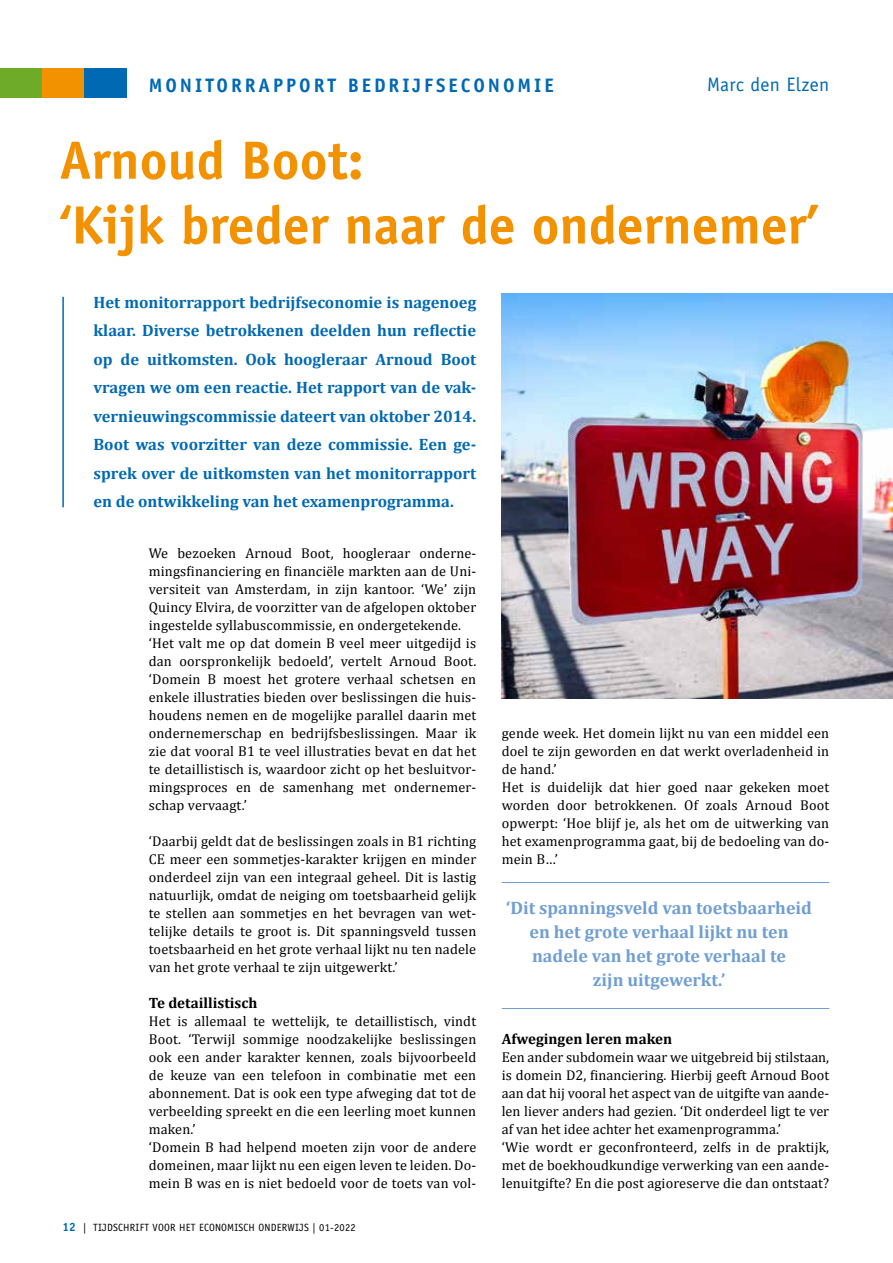
<style>
.page{position:relative;width:893px;height:1263px;background:#fff}
.page>*{position:absolute;margin:0;border:0;box-sizing:border-box;transform-origin:0 0}
.t1{font:700 54px/64.8px "Officina Sans";color:#f39200}
.t2{font:700 19.5px "Officina Sans";letter-spacing:.15em;color:#0069b4}
.t3{font:19.5px "Officina Sans";letter-spacing:.02em;color:#0069b4}
.t4{font:700 18px/24px "Cambria";color:#6f9ed4;text-align:center}
.t5{font:700 16.5px/28.5px "Cambria";color:#0069b4;text-align:justify}
.t6{font:700 15px "Cambria";color:#000}
.t7{font:14.25px/18px "Cambria";letter-spacing:.01em;color:#000}
.t8{font:10.5px "Officina Sans";letter-spacing:.02em;color:#000}
.s1{font-family:"Officina Serif";font-weight:700;font-size:12px;color:#0069b4}
</style>
<div class="page">
<div style="left:0;top:68px;width:43px;height:30px;background:#6eab28"></div>
<div style="left:43px;top:68px;width:42px;height:30px;background:#f39200"></div>
<div style="left:85px;top:68px;width:42px;height:30px;background:#0069b4"></div>
<hr style="left:62px;top:297px;width:2px;height:210px;background:#0069b4">
<hr style="left:502px;top:882px;width:327px;height:1px;background:#6f9ed4">
<hr style="left:502px;top:1008px;width:327px;height:1px;background:#6f9ed4">
<img style="left:502px;top:294px;width:391px;height:404px">
<h2 class="t2" style="left:149px;top:73px;width:406px">MONITORRAPPORT BEDRIJFSECONOMIE</h2>
<h2 class="t3" style="left:707px;top:73px;width:124px">Marc den Elzen</h2>
<h1 class="t1" style="left:60px;top:127px;width:761px">Arnoud Boot:<br>‘Kijk breder naar de ondernemer’</h1>
<p class="t5" style="left:94px;top:287px;width:384px">Het monitorrapport bedrijfseconomie is nagenoeg klaar. Diverse betrokkenen deelden hun reflectie op de uitkomsten. Ook hoogleraar Arnoud Boot vragen we om een reactie. Het rapport van de vak&shy;vernieuwingscommissie dateert van oktober 2014.<br>Boot was voorzitter van deze commissie. Een ge&shy;sprek over de uitkomsten van het monitorrapport en de ontwikkeling van het examenprogramma.</p>
<p class="t7" style="left:149px;top:544px;width:329px">We bezoeken Arnoud Boot, hoogleraar onderne&shy;mingsfinanciering en financiële markten aan de Uni&shy;versiteit van Amsterdam, in zijn kantoor. ‘We’ zijn Quincy Elvira, de voorzitter van de afgelopen oktober ingestelde syllabuscommissie, en ondergetekende. ‘Het valt me op dat domein B veel meer uitgedijd is dan oorspronkelijk bedoeld’, vertelt Arnoud Boot. ‘Domein B moest het grotere verhaal schetsen en enkele illustraties bieden over beslissingen die huis&shy;houdens nemen en de mogelijke parallel daarin met ondernemerschap en bedrijfsbeslissingen. Maar ik zie dat vooral B1 te veel illustraties bevat en dat het te detaillistisch is, waardoor zicht op het besluitvor&shy;mingsproces en de samenhang met ondernemer&shy;schap vervaagt.’</p>
<p class="t7" style="left:149px;top:832px;width:329px;text-align:justify">‘Daarbij geldt dat de beslissingen zoals in B1 richting CE meer een sommetjes-karakter krijgen en minder onderdeel zijn van een integraal geheel. Dit is lastig natuurlijk, omdat de neiging om toetsbaarheid gelijk te stellen aan sommetjes en het bevragen van wet&shy;telijke details te groot is. Dit spanningsveld tussen toetsbaarheid en het grote verhaal lijkt nu ten nadele van het grote verhaal te zijn uitgewerkt.’</p>
<p class="t6" style="left:149px;top:992px;width:110px">Te detaillistisch</p>
<p class="t7" style="left:149px;top:1012px;width:329px">Het is allemaal te wettelijk, te detaillistisch, vindt Boot. ‘Terwijl sommige noodzakelijke beslissingen ook een ander karakter kennen, zoals bijvoorbeeld de keuze van een telefoon in combinatie met een abonnement. Dat is ook een type afweging dat tot de verbeelding spreekt en die een leerling moet kunnen maken.’<br>‘Domein B had helpend moeten zijn voor de andere domeinen, maar lijkt nu een eigen leven te leiden. Do&shy;mein B was en is niet bedoeld voor de toets van vol-</p>
<p class="t8" style="left:62px;top:1221px;width:295px"><span class="s1">12</span> | TIJDSCHRIFT VOOR HET ECONOMISCH ONDERWIJS | 01-2022</p>
<p class="t7" style="left:502px;top:724px;width:329px">gende week. Het domein lijkt nu van een middel een doel te zijn geworden en dat werkt overladenheid in de hand.’<br>Het is duidelijk dat hier goed naar gekeken moet worden door betrokkenen. Of zoals Arnoud Boot opwerpt: ‘Hoe blijf je, als het om de uitwerking van het examenprogramma gaat, bij de bedoeling van do&shy;mein B…’</p>
<p class="t4" style="left:506px;top:895px;width:307px">‘Dit spanningsveld van toetsbaarheid en het grote verhaal lijkt nu ten nadele van het grote verhaal te<br>zijn uitgewerkt.’</p>
<p class="t6" style="left:502px;top:1028px;width:172px">Afwegingen leren maken</p>
<p class="t7" style="left:502px;top:1048px;width:329px">Een ander subdomein waar we uitgebreid bij stilstaan, is domein D2, financiering. Hierbij geeft Arnoud Boot aan dat hij vooral het aspect van de uitgifte van aande&shy;len liever anders had gezien. ‘Dit onderdeel ligt te ver af van het idee achter het examenprogramma.’<br>‘Wie wordt er geconfronteerd, zelfs in de praktijk, met de boekhoudkundige verwerking van een aande&shy;lenuitgifte? En die post agioreserve die dan ontstaat?</p>
</div>
